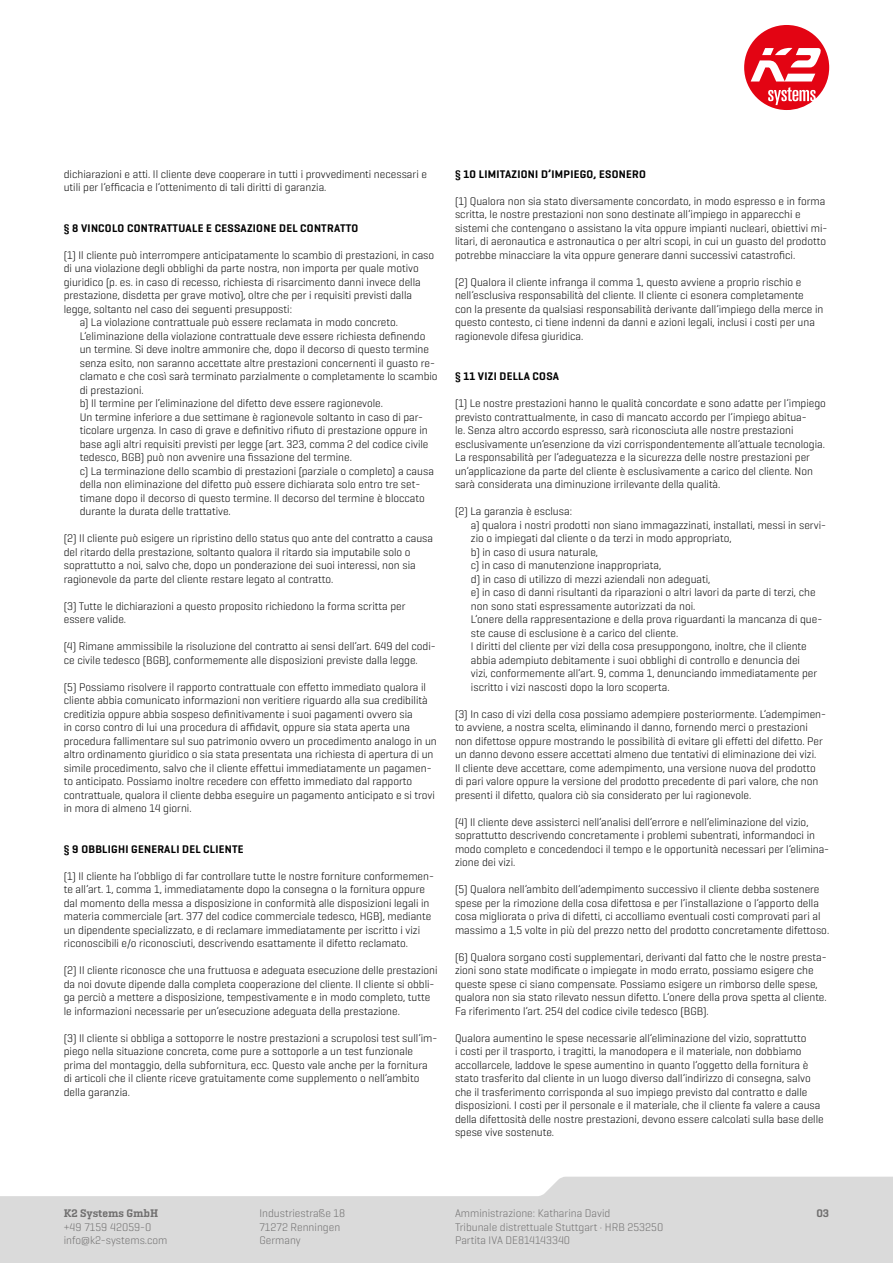
<style>
.page{position:relative;width:893px;height:1263px;background:#fff}
.page>*{position:absolute;margin:0;border:0;box-sizing:border-box;transform-origin:0 0}
.t1{font:300 11.25px/13.5px "K2 Geogrotesque";color:#000}
.t2{font:300 11.25px/13.5px "K2 Geogrotesque";color:#706f6f}
.t3{font:600 11.25px "K2 Geogrotesque";letter-spacing:.025em;color:#000}
.t4{font:600 11.25px "K2 Geogrotesque Slab";color:#706f6f}
</style>
<div class="page">
<svg style="left:0;top:1177px;width:893px;height:86px;background:#dfdfdf"></svg>
<svg style="left:744px;top:25px;width:85px;height:85px"></svg>
<p class="t1" style="left:64px;top:167px;width:365px">dichiarazioni e atti. Il cliente deve cooperare in tutti i provvedimenti necessari e utili per l’efficacia e l’ottenimento di tali diritti di garanzia.</p>
<p class="t3" style="left:64px;top:221px;width:296px">§ 8 VINCOLO CONTRATTUALE E CESSAZIONE DEL CONTRATTO</p>
<p class="t1" style="left:64px;top:248px;width:372px">(1) Il cliente può interrompere anticipatamente lo scambio di prestazioni, in caso</p>
<p class="t1" style="left:64px;top:261px;width:356px">di una violazione degli obblighi da parte nostra, non importa per quale motivo</p>
<p class="t1" style="left:64px;top:275px;width:358px">giuridico (p. es. in caso di recesso, richiesta di risarcimento danni invece della</p>
<p class="t1" style="left:64px;top:288px;width:350px">prestazione, disdetta per grave motivo), oltre che per i requisiti previsti dalla</p>
<p class="t1" style="left:64px;top:302px;width:230px">legge, soltanto nel caso dei seguenti presupposti:</p>
<p class="t1" style="left:80px;top:315px;width:320px">a) La violazione contrattuale può essere reclamata in modo concreto.</p>
<p class="t1" style="left:80px;top:329px;width:347px">L’eliminazione della violazione contrattuale deve essere richiesta definendo</p>
<p class="t1" style="left:80px;top:342px;width:351px">un termine. Si deve inoltre ammonire che, dopo il decorso di questo termine</p>
<p class="t1" style="left:80px;top:356px;width:357px">senza esito, non saranno accettate altre prestazioni concernenti il guasto re-</p>
<p class="t1" style="left:80px;top:369px;width:359px">clamato e che così sarà terminato parzialmente o completamente lo scambio</p>
<p class="t1" style="left:80px;top:383px;width:66px">di prestazioni.</p>
<p class="t1" style="left:80px;top:396px;width:305px">b) Il termine per l‘eliminazione del difetto deve essere ragionevole.</p>
<p class="t1" style="left:80px;top:410px;width:345px">Un termine inferiore a due settimane è ragionevole soltanto in caso di par-</p>
<p class="t1" style="left:80px;top:423px;width:349px">ticolare urgenza. In caso di grave e definitivo rifiuto di prestazione oppure in</p>
<p class="t1" style="left:80px;top:437px;width:350px">base agli altri requisiti previsti per legge (art. 323, comma 2 del codice civile</p>
<p class="t1" style="left:80px;top:450px;width:274px">tedesco, BGB) può non avvenire una fissazione del termine.</p>
<p class="t1" style="left:80px;top:464px;width:356px">c) La terminazione dello scambio di prestazioni (parziale o completo) a causa</p>
<p class="t1" style="left:80px;top:477px;width:342px">della non eliminazione del difetto può essere dichiarata solo entro tre set-</p>
<p class="t1" style="left:80px;top:491px;width:347px">timane dopo il decorso di questo termine. Il decorso del termine è bloccato</p>
<p class="t1" style="left:80px;top:504px;width:153px">durante la durata delle trattative.</p>
<p class="t1" style="left:64px;top:531px;width:371px">(2) Il cliente può esigere un ripristino dello status quo ante del contratto a causa del ritardo della prestazione, soltanto qualora il ritardo sia imputabile solo o soprattutto a noi, salvo che, dopo un ponderazione dei suoi interessi, non sia ragionevole da parte del cliente restare legato al contratto.</p>
<p class="t1" style="left:64px;top:599px;width:343px">(3) Tutte le dichiarazioni a questo proposito richiedono la forma scritta per essere valide.</p>
<p class="t1" style="left:64px;top:639px;width:374px">(4) Rimane ammissibile la risoluzione del contratto ai sensi dell’art. 649 del codi&shy;ce civile tedesco (BGB), conformemente alle disposizioni previste dalla legge.</p>
<p class="t1" style="left:64px;top:680px;width:375px">(5) Possiamo risolvere il rapporto contrattuale con effetto immediato qualora il cliente abbia comunicato informazioni non veritiere riguardo alla sua credibilità creditizia oppure abbia sospeso definitivamente i suoi pagamenti ovvero sia<br>in corso contro di lui una procedura di affidavit, oppure sia stata aperta una procedura fallimentare sul suo patrimonio ovvero un procedimento analogo in un altro ordinamento giuridico o sia stata presentata una richiesta di apertura di un simile procedimento, salvo che il cliente effettui immediatamente un pagamen&shy;to anticipato. Possiamo inoltre recedere con effetto immediato dal rapporto contrattuale, qualora il cliente debba eseguire un pagamento anticipato e si trovi in mora di almeno 14 giorni.</p>
<p class="t3" style="left:64px;top:842px;width:181px">§ 9 OBBLIGHI GENERALI DEL CLIENTE</p>
<p class="t1" style="left:64px;top:869px;width:372px">(1) Il cliente ha l’obbligo di far controllare tutte le nostre forniture conformemen&shy;te all’art. 1, comma 1, immediatamente dopo la consegna o la fornitura oppure dal momento della messa a disposizione in conformità alle disposizioni legali in materia commerciale (art. 377 del codice commerciale tedesco, HGB), mediante un dipendente specializzato, e di reclamare immediatamente per iscritto i vizi riconoscibili e/o riconosciuti, descrivendo esattamente il difetto reclamato.</p>
<p class="t1" style="left:64px;top:963px;width:375px">(2) Il cliente riconosce che una fruttuosa e adeguata esecuzione delle prestazioni da noi dovute dipende dalla completa cooperazione del cliente. Il cliente si obbli&shy;ga perciò a mettere a disposizione, tempestivamente e in modo completo, tutte le informazioni necessarie per un’esecuzione adeguata della prestazione.</p>
<p class="t1" style="left:64px;top:1031px;width:375px">(3) Il cliente si obbliga a sottoporre le nostre prestazioni a scrupolosi test sull’im&shy;piego nella situazione concreta, come pure a sottoporle a un test funzionale prima del montaggio, della subfornitura, ecc. Questo vale anche per la fornitura di articoli che il cliente riceve gratuitamente come supplemento o nell’ambito della garanzia.</p>
<p class="t3" style="left:455px;top:167px;width:192px">§ 10 LIMITAZIONI D’IMPIEGO, ESONERO</p>
<p class="t1" style="left:455px;top:194px;width:374px">(1) Qualora non sia stato diversamente concordato, in modo espresso e in forma scritta, le nostre prestazioni non sono destinate all’impiego in apparecchi e sistemi che contengano o assistano la vita oppure impianti nucleari, obiettivi mi&shy;litari, di aeronautica e astronautica o per altri scopi, in cui un guasto del prodotto potrebbe minacciare la vita oppure generare danni successivi catastrofici.</p>
<p class="t1" style="left:455px;top:275px;width:370px">(2) Qualora il cliente infranga il comma 1, questo avviene a proprio rischio e nell’esclusiva responsabilità del cliente. Il cliente ci esonera completamente con la presente da qualsiasi responsabilità derivante dall’impiego della merce in questo contesto, ci tiene indenni da danni e azioni legali, inclusi i costi per una ragionevole difesa giuridica.</p>
<p class="t3" style="left:455px;top:369px;width:106px">§ 11 VIZI DELLA COSA</p>
<p class="t1" style="left:455px;top:396px;width:372px">(1) Le nostre prestazioni hanno le qualità concordate e sono adatte per l’impiego previsto contrattualmente, in caso di mancato accordo per l’impiego abitua-<br>le. Senza altro accordo espresso, sarà riconosciuta alle nostre prestazioni esclusivamente un’esenzione da vizi corrispondentemente all’attuale tecnologia.<br>La responsabilità per l’adeguatezza e la sicurezza delle nostre prestazioni per un’applicazione da parte del cliente è esclusivamente a carico del cliente. Non sarà considerata una diminuzione irrilevante della qualità.</p>
<p class="t1" style="left:471px;top:504px;width:357px;text-indent:-16px">(2) La garanzia è esclusa:<br>a) qualora i nostri prodotti non siano immagazzinati, installati, messi in servi&shy;zio o impiegati dal cliente o da terzi in modo appropriato,<br>b) in caso di usura naturale,<br>c) in caso di manutenzione inappropriata,<br>d) in caso di utilizzo di mezzi aziendali non adeguati,<br>e) in caso di danni risultanti da riparazioni o altri lavori da parte di terzi, che non sono stati espressamente autorizzati da noi.<br>L’onere della rappresentazione e della prova riguardanti la mancanza di que&shy;ste cause di esclusione è a carico del cliente.<br>I diritti del cliente per vizi della cosa presuppongono, inoltre, che il cliente abbia adempiuto debitamente i suoi obblighi di controllo e denuncia dei<br>vizi, conformemente all’art. 9, comma 1, denunciando immediatamente per iscritto i vizi nascosti dopo la loro scoperta.</p>
<p class="t1" style="left:455px;top:707px;width:373px">(3) In caso di vizi della cosa possiamo adempiere posteriormente. L’adempimen&shy;to avviene, a nostra scelta, eliminando il danno, fornendo merci o prestazioni non difettose oppure mostrando le possibilità di evitare gli effetti del difetto. Per un danno devono essere accettati almeno due tentativi di eliminazione dei vizi.<br>Il cliente deve accettare, come adempimento, una versione nuova del prodotto di pari valore oppure la versione del prodotto precedente di pari valore, che non presenti il difetto, qualora ciò sia considerato per lui ragionevole.</p>
<p class="t1" style="left:455px;top:815px;width:376px">(4) Il cliente deve assisterci nell’analisi dell’errore e nell’eliminazione del vizio, soprattutto descrivendo concretamente i problemi subentrati, informandoci in modo completo e concedendoci il tempo e le opportunità necessari per l’elimina&shy;zione dei vizi.</p>
<p class="t1" style="left:455px;top:882px;width:376px">(5) Qualora nell’ambito dell’adempimento successivo il cliente debba sostenere spese per la rimozione della cosa difettosa e per l’installazione o l’apporto della cosa migliorata o priva di difetti, ci accolliamo eventuali costi comprovati pari al massimo a 1,5 volte in più del prezzo netto del prodotto concretamente difettoso.</p>
<p class="t1" style="left:455px;top:950px;width:373px">(6) Qualora sorgano costi supplementari, derivanti dal fatto che le nostre presta&shy;zioni sono state modificate o impiegate in modo errato, possiamo esigere che queste spese ci siano compensate. Possiamo esigere un rimborso delle spese, qualora non sia stato rilevato nessun difetto. L’onere della prova spetta al cliente.<br>Fa riferimento l’art. 254 del codice civile tedesco (BGB).</p>
<p class="t1" style="left:455px;top:1031px;width:370px">Qualora aumentino le spese necessarie all’eliminazione del vizio, soprattutto<br>i costi per il trasporto, i tragitti, la manodopera e il materiale, non dobbiamo accollarcele, laddove le spese aumentino in quanto l’oggetto della fornitura è stato trasferito dal cliente in un luogo diverso dall’indirizzo di consegna, salvo che il trasferimento corrisponda al suo impiego previsto dal contratto e dalle disposizioni. I costi per il personale e il materiale, che il cliente fa valere a causa della difettosità delle nostre prestazioni, devono essere calcolati sulla base delle spese vive sostenute.</p>
<p class="t4" style="left:64px;top:1206px;width:96px">K2 Systems GmbH</p>
<p class="t2" style="left:64px;top:1220px;width:105px">+49 7159 42059-0 info@k2-systems.com</p>
<p class="t2" style="left:259px;top:1206px;width:87px">Industriestraße 18<br>71272 Renningen<br>Germany</p>
<p class="t2" style="left:455px;top:1206px;width:210px">Amministrazione: Katharina David<br>Tribunale distrettuale Stuttgart · HRB 253250<br>Partita IVA DE814143340</p>
<p class="t4" style="left:816px;top:1206px;width:14px">03</p>
</div>
